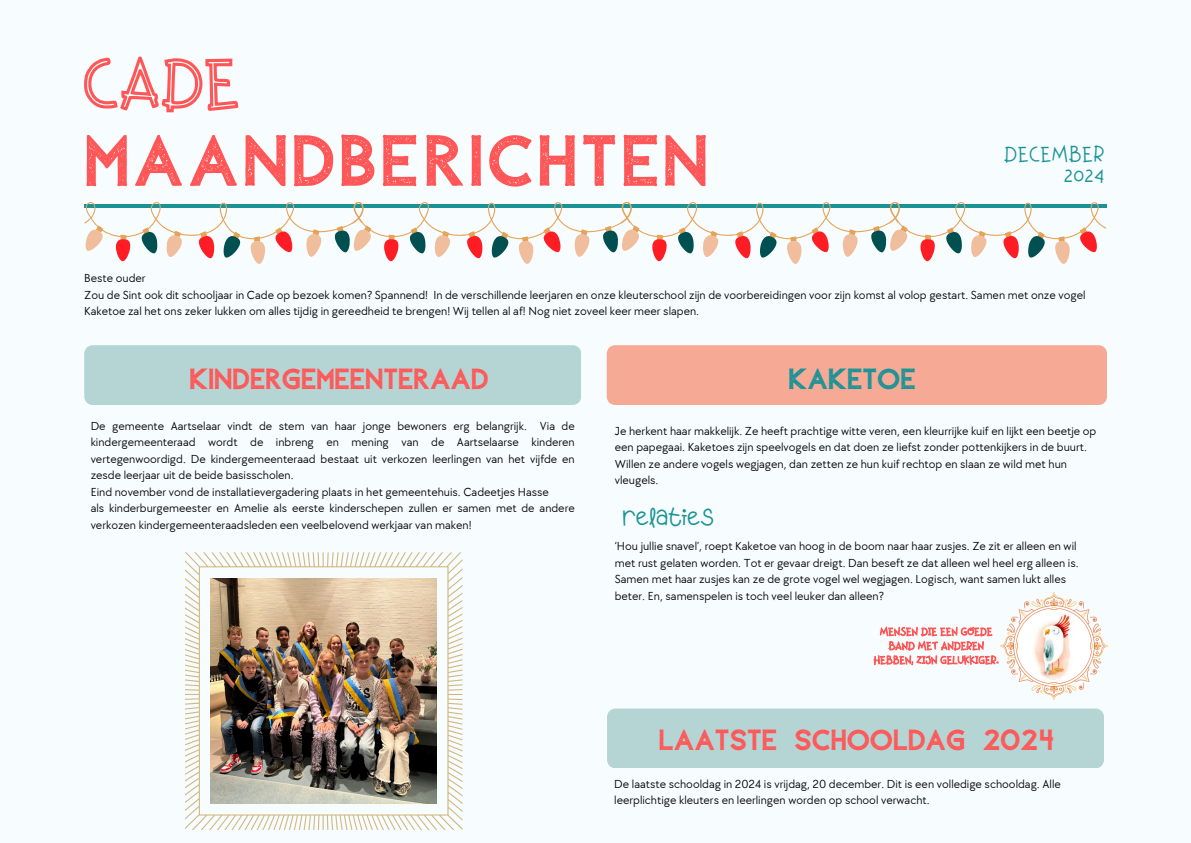
<style>
.page{position:relative;width:1191px;height:843px;background:#fff}
.page>*{position:absolute;margin:0;border:0;box-sizing:border-box;transform-origin:0 0}
.t1{font:72.2px "Aleppo";letter-spacing:.05em;color:#ff5757}
.t2{font:29.1px "Aleppo";color:#ff5757}
.t3{font:29.1px "Aleppo";color:#1b9396}
.t4{font:24px "Apple Juice";color:#1b9396}
.t5{font:20.3px "Apple Juice";letter-spacing:.055em;color:#1b9396}
.t6{font:12px/16.5px "TT Chocolates";color:#000}
</style>
<div class="page">
<div style="left:0;top:0;width:1190px;height:842px;background:#f7fdff"></div>
<div style="left:84px;top:345px;width:497px;height:60px;background:#b5d5d5"></div>
<div style="left:606px;top:345px;width:500px;height:60px;background:#f6aa96"></div>
<img style="left:185px;top:552px;width:277px;height:277px">
<img style="left:1000px;top:592px;width:106px;height:107px">
<div style="left:607px;top:708px;width:496px;height:60px;background:#b5d5d5"></div>
<svg style="left:84px;top:56px;width:155px;height:57px"></svg>
<svg style="left:873px;top:626px;width:125px;height:40px"></svg>
<svg style="left:84px;top:202px;width:1021px;height:62px"></svg>
<h6 class="t1" style="left:84px;top:113px;width:625px">MAANDBERICHTEN</h6>
<p class="t5" style="left:1004px;top:142px;width:101px">DECEMBER</p>
<p class="t5" style="left:1064px;top:164px;width:41px">2024</p>
<h3 class="t6" style="left:84px;top:270px;width:1002px">Beste ouder<br>Zou de Sint ook dit schooljaar in Cade op bezoek komen? Spannend! In de verschillende leerjaren en onze kleuterschool zijn de voorbereidingen voor zijn komst al volop gestart. Samen met onze vogel<br>Kaketoe zal het ons zeker lukken om alles tijdig in gereedheid te brengen! Wij tellen al af! Nog niet zoveel keer meer slapen.</h3>
<h6 class="t2" style="left:189px;top:359px;width:301px">KINDERGEMEENTERAAD</h6>
<p class="t3" style="left:788px;top:359px;width:129px">KAKETOE</p>
<p class="t6" style="left:91px;top:417px;width:485px">De gemeente Aartselaar vindt de stem van haar jonge bewoners erg belangrijk. Via de kindergemeenteraad wordt de inbreng en mening van de Aartselaarse kinderen vertegenwoordigd. De kindergemeenteraad bestaat uit verkozen leerlingen van het vijfde en zesde leerjaar uit de beide basisscholen.<br>Eind november vond de installatievergadering plaats in het gemeentehuis. Cadeetjes Hasse<br>als kinderburgemeester en Amelie als eerste kinderschepen zullen er samen met de andere verkozen kindergemeenteraadsleden een veelbelovend werkjaar van maken!</p>
<h2 class="t6" style="left:614px;top:422px;width:483px">Je herkent haar makkelijk. Ze heeft prachtige witte veren, een kleurrijke kuif en lijkt een beetje op een papegaai. Kaketoes zijn speelvogels en dat doen ze liefst zonder pottenkijkers in de buurt.<br>Willen ze andere vogels wegjagen, dan zetten ze hun kuif rechtop en slaan ze wild met hun vleugels.</h2>
<h3 class="t4" style="left:623px;top:503px;width:92px">relaties</h3>
<h1 class="t6" style="left:614px;top:538px;width:465px">‘Hou jullie snavel’, roept Kaketoe van hoog in de boom naar haar zusjes. Ze zit er alleen en wil met rust gelaten worden. Tot er gevaar dreigt. Dan beseft ze dat alleen wel heel erg alleen is.<br>Samen met haar zusjes kan ze de grote vogel wel wegjagen. Logisch, want samen lukt alles beter. En, samenspelen is toch veel leuker dan alleen?</h1>
<h6 class="t2" style="left:658px;top:720px;width:398px">LAATSTE SCHOOLDAG 2024</h6>
<h6 class="t6" style="left:614px;top:775px;width:448px">De laatste schooldag in 2024 is vrijdag, 20 december. Dit is een volledige schooldag. Alle leerplichtige kleuters en leerlingen worden op school verwacht.</h6>
</div>
